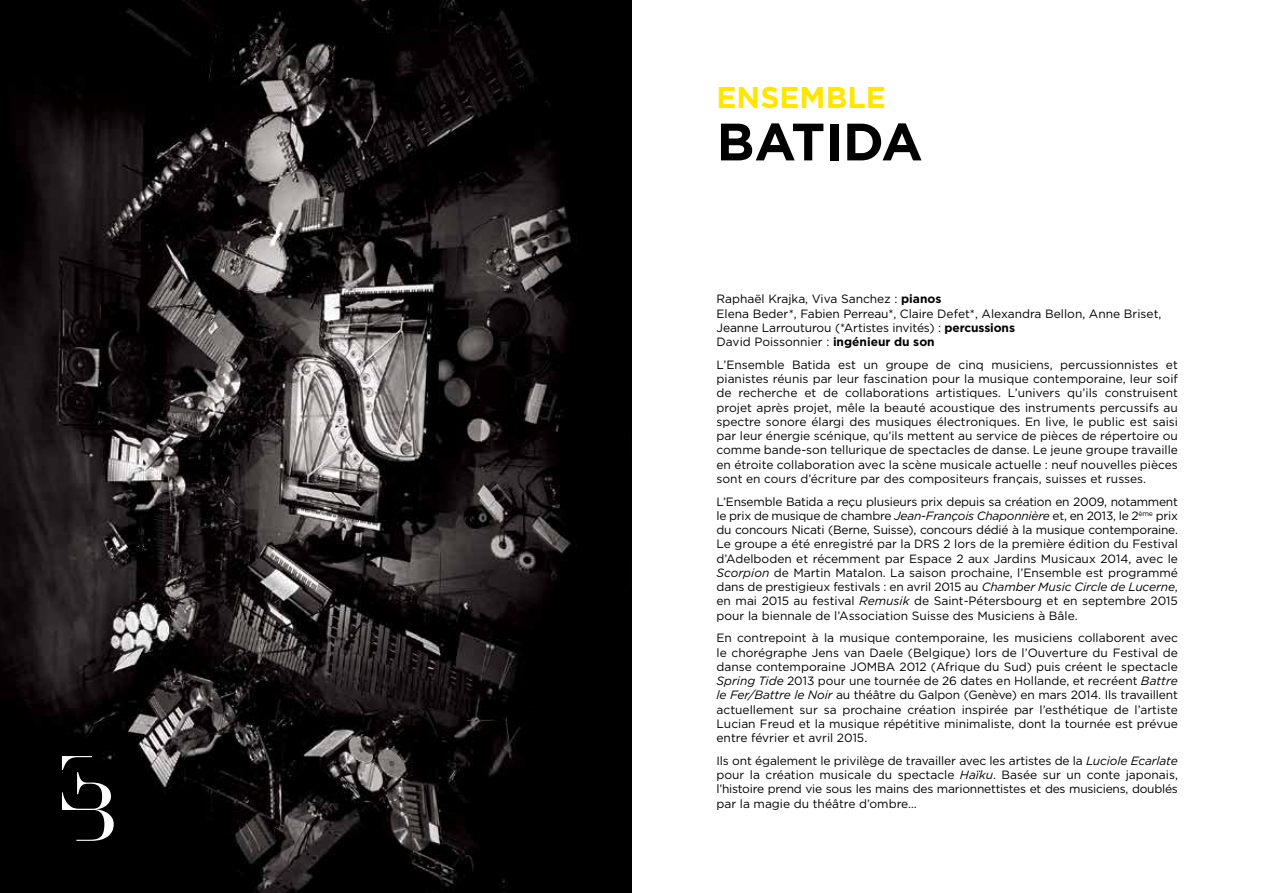
<style>
.page{position:relative;width:1263px;height:893px;background:#fff}
.page>*{position:absolute;margin:0;border:0;box-sizing:border-box;transform-origin:0 0}
.t1{font:700 52.5px "Gotham";color:#000}
.t2{font:700 30px "Gotham";color:#ffe600}
.t3{font:12px/14.2px "Gotham";color:#000;text-align:justify}
.s1{font-weight:700}
.s2{font-style:italic}
</style>
<div class="page">
<img style="left:0;top:0;width:631px;height:893px">
<svg style="left:62px;top:756px;width:52px;height:85px;background:#2b2b2b"></svg>
<h2 class="t2" style="left:716px;top:77px;width:171px">ENSEMBLE</h2>
<h1 class="t1" style="left:716px;top:107px;width:208px">BATIDA</h1>
<p class="t3" style="left:716px;top:292px;width:446px;text-align:left">Raphaël Krajka, Viva Sanchez : <span class="s1">pianos<br></span>Elena Beder*, Fabien Perreau*, Claire Defet*, Alexandra Bellon, Anne Briset, Jeanne Larrouturou (*Artistes invités) : <span class="s1">percussions<br></span>David Poissonnier : <span class="s1">ingénieur du son</span></p>
<p class="t3" style="left:716px;top:357px;width:463px">L’Ensemble Batida est un groupe de cinq musiciens, percussionnistes et pianistes réunis par leur fascination pour la musique contemporaine, leur soif de recherche et de collaborations artistiques. L’univers qu’ils construisent projet après projet, mêle la beauté acoustique des instruments percussifs au spectre sonore élargi des musiques électroniques. En live, le public est saisi par leur énergie scénique, qu’ils mettent au service de pièces de répertoire ou comme bande-son tellurique de spectacles de danse. Le jeune groupe travaille en étroite collaboration avec la scène musicale actuelle : neuf nouvelles pièces sont en cours d’écriture par des compositeurs français, suisses et russes.</p>
<p class="t3" style="left:716px;top:494px;width:463px">L’Ensemble Batida a reçu plusieurs prix depuis sa création en 2009, notamment le prix de musique de chambre <span class="s2">Jean-François Chaponnière</span> et, en 2013, le 2<sup>ème</sup> prix du concours Nicati (Berne, Suisse), concours dédié à la musique contemporaine.<br>Le groupe a été enregistré par la DRS 2 lors de la première édition du Festival d’Adelboden et récemment par Espace 2 aux Jardins Musicaux 2014, avec le <span class="s2">Scorpion</span> de Martin Matalon. La saison prochaine, l’Ensemble est programmé dans de prestigieux festivals : en avril 2015 au <span class="s2">Chamber Music Circle de Lucerne</span>, en mai 2015 au festival <span class="s2">Remusik</span> de Saint-Pétersbourg et en septembre 2015 pour la biennale de l’Association Suisse des Musiciens à Bâle.</p>
<p class="t3" style="left:716px;top:631px;width:463px">En contrepoint à la musique contemporaine, les musiciens collaborent avec le chorégraphe Jens van Daele (Belgique) lors de l’Ouverture du Festival de danse contemporaine JOMBA 2012 (Afrique du Sud) puis créent le spectacle <span class="s2">Spring Tide</span> 2013 pour une tournée de 26 dates en Hollande, et recréent <span class="s2">Battre le Fer/Battre le Noir</span> au théâtre du Galpon (Genève) en mars 2014. Ils travaillent actuellement sur sa prochaine création inspirée par l’esthétique de l’artiste Lucian Freud et la musique répétitive minimaliste, dont la tournée est prévue entre février et avril 2015.</p>
<p class="t3" style="left:716px;top:753px;width:463px">Ils ont également le privilège de travailler avec les artistes de la <span class="s2">Luciole Ecarlate </span>pour la création musicale du spectacle <span class="s2">Haïku</span>. Basée sur un conte japonais, l’histoire prend vie sous les mains des marionnettistes et des musiciens, doublés par la magie du théâtre d’ombre…</p>
</div>
